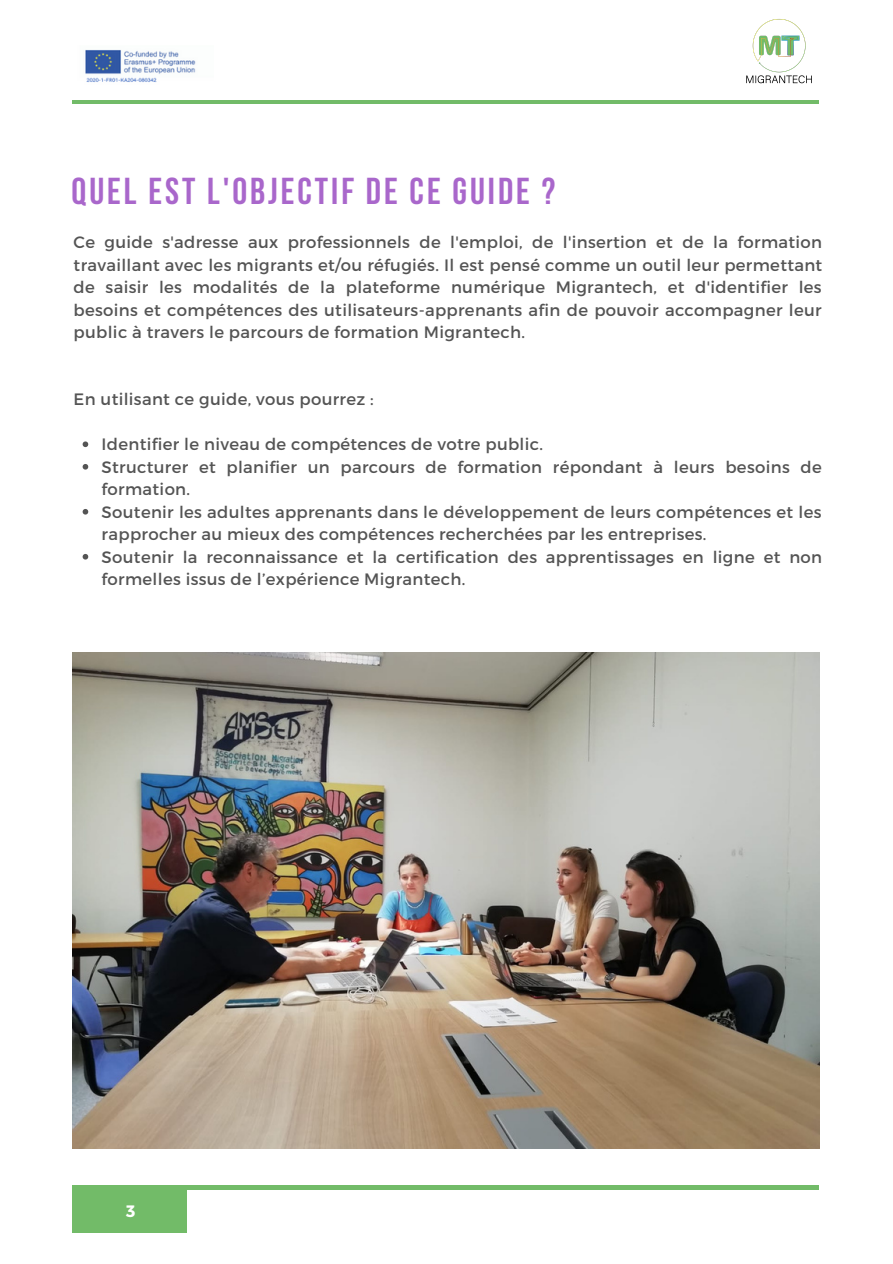
<style>
.page{position:relative;width:893px;height:1264px;background:#fff}
.page>*{position:absolute;margin:0;border:0;box-sizing:border-box;transform-origin:0 0}
.t1{font:700 37.35px "Bebas Neue";letter-spacing:.08em;color:#a967cb}
.t2{font:16.5px/22.5px "Montserrat";letter-spacing:.02em;color:#545454}
.t3{font:700 16.5px "Montserrat";color:#fff}
</style>
<div class="page">
<img style="left:72px;top:652px;width:747px;height:496px">
<hr style="left:72px;top:100px;width:747px;height:4px;background:#72bb68">
<div style="left:72px;top:1186px;width:115px;height:46px;background:#72bb68"></div>
<hr style="left:72px;top:1185px;width:747px;height:4px;background:#72bb68">
<img style="left:746px;top:19px;width:66px;height:65px">
<img style="left:85px;top:49px;width:111px;height:33px">
<svg style="left:83px;top:441px;width:5px;height:6px"></svg>
<svg style="left:83px;top:464px;width:5px;height:5px"></svg>
<svg style="left:83px;top:509px;width:5px;height:5px"></svg>
<svg style="left:83px;top:554px;width:5px;height:5px"></svg>
<h1 class="t1" style="left:72px;top:175px;width:485px">QUEL EST L'OBJECTIF DE CE GUIDE ?</h1>
<p class="t2" style="left:74px;top:230px;width:750px;text-align:justify">Ce guide s'adresse aux professionnels de l'emploi, de l'insertion et de la formation travaillant avec les migrants et/ou réfugiés. Il est pensé comme un outil leur permettant de saisir les modalités de la plateforme numérique Migrantech, et d'identifier les besoins et compétences des utilisateurs-apprenants afin de pouvoir accompagner leur public à travers le parcours de formation Migrantech.</p>
<p class="t2" style="left:74px;top:387px;width:301px">En utilisant ce guide, vous pourrez :</p>
<p class="t2" style="left:102px;top:432px;width:722px">Identifier le niveau de compétences de votre public.<br>Structurer et planifier un parcours de formation répondant à leurs besoins de formation.<br>Soutenir les adultes apprenants dans le développement de leurs compétences et les rapprocher au mieux des compétences recherchées par les entreprises.<br>Soutenir la reconnaissance et la certification des apprentissages en ligne et non formelles issus de l’expérience Migrantech.</p>
<p class="t3" style="left:126px;top:1200px;width:11px">3</p>
</div>
